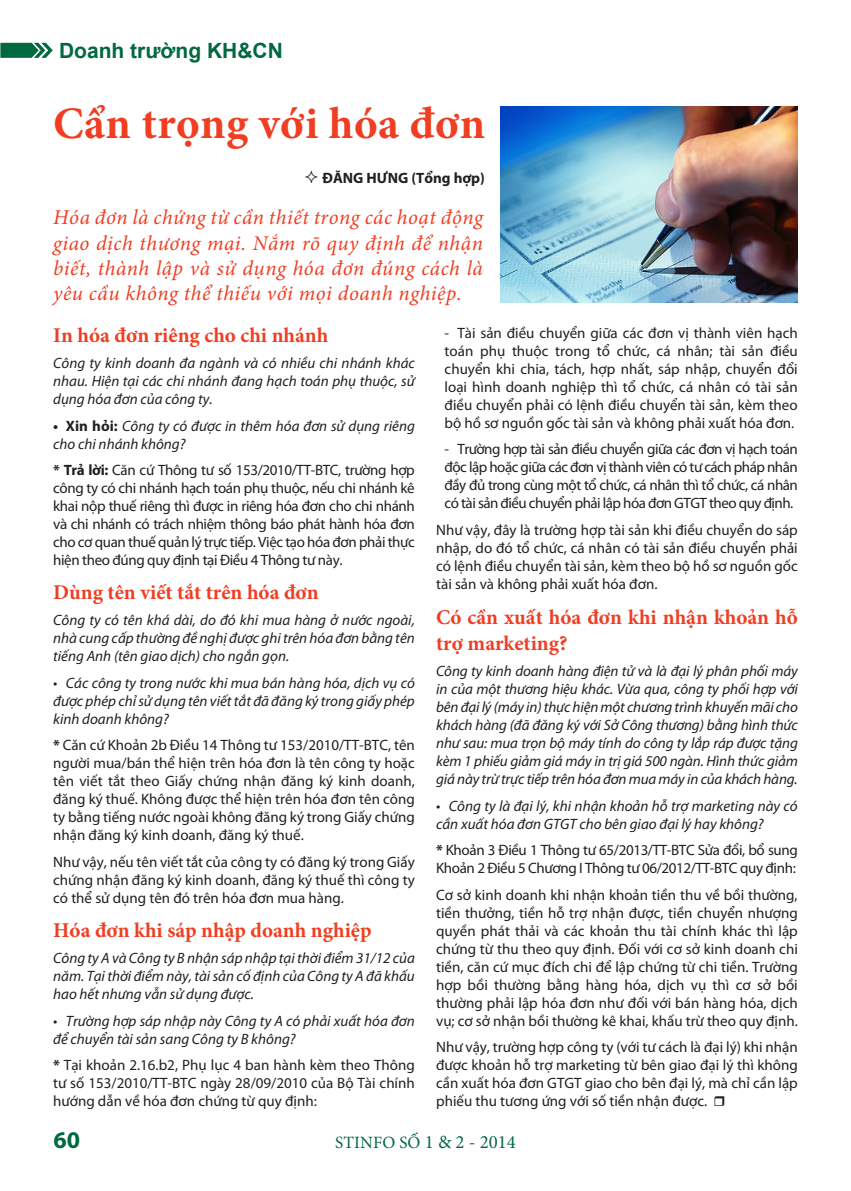
<style>
.page{position:relative;width:851px;height:1191px;background:#fff}
.page>*{position:absolute;margin:0;border:0;box-sizing:border-box;transform-origin:0 0}
.t1{font:700 45px "Minion Pro";letter-spacing:.01em;color:#ef3e22}
.t2{font:700 24px "Myriad Pro";color:#00693f}
.t3{font:italic 21px/25.2px "Minion Pro";letter-spacing:.025em;color:#ef3e22;text-align:justify}
.t4{font:700 21px/25.2px "Minion Pro";color:#ef3e22}
.t5{font:700 21px "Arial";color:#00693f}
.t6{font:17.25px "Minion Pro";letter-spacing:.01em;color:#00693f}
.t7{font:15px/18px "Myriad Pro";color:#231f20;text-align:justify}
.t8{font:italic 15px/18px "Myriad Pro";color:#231f20;text-align:justify}
.t9{font:15px/18px "Myriad Pro";letter-spacing:-.025em;color:#231f20}
.Tacgia{font:700 15px "Myriad Pro";color:#231f20}
.s1{font-weight:700;font-style:normal}
.s2{font-weight:700}
.s3{font-size:18.75px}
</style>
<div class="page">
<svg style="left:0;top:43px;width:53px;height:15px"></svg>
<img style="left:500px;top:107px;width:297px;height:195px">
<h3 class="t5" style="left:59px;top:37px;width:225px">Doanh trường KH&amp;CN</h3>
<p class="t1" style="left:53px;top:92px;width:433px">Cẩn trọng với hóa đơn</p>
<p class="Tacgia" style="left:322px;top:168px;width:164px">ĐĂNG HƯNG (Tổng hợp)</p>
<p class="t3" style="left:53px;top:205px;width:431px">Hóa đơn là chứng từ cần thiết trong các hoạt động giao dịch thương mại. Nắm rõ quy định để nhận biết, thành lập và sử dụng hóa đơn đúng cách là yêu cầu không thể thiếu với mọi doanh nghiệp.</p>
<p class="t4" style="left:53px;top:322px;width:277px">In hóa đơn riêng cho chi nhánh</p>
<p class="t8" style="left:53px;top:354px;width:363px">Công ty kinh doanh đa ngành và có nhiều chi nhánh khác nhau. Hiện tại các chi nhánh đang hạch toán phụ thuộc, sử dụng hóa đơn của công ty.</p>
<p class="t8" style="left:53px;top:416px;width:363px"><span class="s1">• Xin hỏi:</span> Công ty có được in thêm hóa đơn sử dụng riêng cho chi nhánh không?</p>
<p class="t7" style="left:53px;top:461px;width:363px"><span class="s2">* Trả lời:</span> Căn cứ Thông tư số 153/2010/TT-BTC, trường hợp công ty có chi nhánh hạch toán phụ thuộc, nếu chi nhánh kê khai nộp thuế riêng thì được in riêng hóa đơn cho chi nhánh và chi nhánh có trách nhiệm thông báo phát hành hóa đơn cho cơ quan thuế quản lý trực tiếp. Việc tạo hóa đơn phải thực hiện theo đúng quy định tại Điều 4 Thông tư này.</p>
<p class="t4" style="left:53px;top:579px;width:267px">Dùng tên viết tắt trên hóa đơn</p>
<p class="t8" style="left:53px;top:611px;width:363px">Công ty có tên khá dài, do đó khi mua hàng ở nước ngoài, nhà cung cấp thường đề nghị được ghi trên hóa đơn bằng tên tiếng Anh (tên giao dịch) cho ngắn gọn.</p>
<p class="t8" style="left:53px;top:673px;width:363px">• Các công ty trong nước khi mua bán hàng hóa, dịch vụ có được phép chỉ sử dụng tên viết tắt đã đăng ký trong giấy phép kinh doanh không?</p>
<p class="t7" style="left:53px;top:736px;width:363px"><span class="s2">*</span> Căn cứ Khoản 2b Điều 14 Thông tư 153/2010/TT-BTC, tên người mua/bán thể hiện trên hóa đơn là tên công ty hoặc tên viết tắt theo Giấy chứng nhận đăng ký kinh doanh, đăng ký thuế. Không được thể hiện trên hóa đơn tên công ty bằng tiếng nước ngoài không đăng ký trong Giấy chứng nhận đăng ký kinh doanh, đăng ký thuế.</p>
<p class="t7" style="left:53px;top:852px;width:363px">Như vậy, nếu tên viết tắt của công ty có đăng ký trong Giấy chứng nhận đăng ký kinh doanh, đăng ký thuế thì công ty có thể sử dụng tên đó trên hóa đơn mua hàng.</p>
<p class="t4" style="left:53px;top:917px;width:320px">Hóa đơn khi sáp nhập doanh nghiệp</p>
<p class="t8" style="left:53px;top:949px;width:363px">Công ty A và Công ty B nhận sáp nhập tại thời điểm 31/12 của năm. Tại thời điểm này, tài sản cố định của Công ty A đã khấu hao hết nhưng vẫn sử dụng được.</p>
<p class="t8" style="left:53px;top:1011px;width:363px">• Trường hợp sáp nhập này Công ty A có phải xuất hóa đơn để chuyển tài sản sang Công ty B không?</p>
<p class="t7" style="left:53px;top:1056px;width:363px"><span class="s2">*</span> Tại khoản 2.16.b2, Phụ lục 4 ban hành kèm theo Thông tư số 153/2010/TT-BTC ngày 28/09/2010 của Bộ Tài chính hướng dẫn về hóa đơn chứng từ quy định:</p>
<p class="t7" style="left:444px;top:323px;width:354px">- Tài sản điều chuyển giữa các đơn vị thành viên hạch toán phụ thuộc trong tổ chức, cá nhân; tài sản điều chuyển khi chia, tách, hợp nhất, sáp nhập, chuyển đổi loại hình doanh nghiệp thì tổ chức, cá nhân có tài sản điều chuyển phải có lệnh điều chuyển tài sản, kèm theo bộ hồ sơ nguồn gốc tài sản và không phải xuất hóa đơn.</p>
<p class="t7" style="left:444px;top:440px;width:354px">- Trường hợp tài sản điều chuyển giữa các đơn vị hạch toán độc lập hoặc giữa các đơn vị thành viên có tư cách pháp nhân đầy đủ trong cùng một tổ chức, cá nhân thì tổ chức, cá nhân có tài sản điều chuyển phải lập hóa đơn GTGT theo quy định.</p>
<p class="t7" style="left:436px;top:520px;width:363px">Như vậy, đây là trường hợp tài sản khi điều chuyển do sáp nhập, do đó tổ chức, cá nhân có tài sản điều chuyển phải có lệnh điều chuyển tài sản, kèm theo bộ hồ sơ nguồn gốc tài sản và không phải xuất hóa đơn.</p>
<p class="t4" style="left:436px;top:605px;width:363px">Có cần xuất hóa đơn khi nhận khoản hỗ trợ marketing?</p>
<p class="t8" style="left:436px;top:662px;width:363px">Công ty kinh doanh hàng điện tử và là đại lý phân phối máy in của một thương hiệu khác. Vừa qua, công ty phối hợp với bên đại lý (máy in) thực hiện một chương trình khuyến mãi cho khách hàng (đã đăng ký với Sở Công thương) bằng hình thức như sau: mua trọn bộ máy tính do công ty lắp ráp được tặng kèm 1 phiếu giảm giá máy in trị giá 500 ngàn. Hình thức giảm giá này trừ trực tiếp trên hóa đơn mua máy in của khách hàng.</p>
<p class="t8" style="left:436px;top:796px;width:363px">• Công ty là đại lý, khi nhận khoản hỗ trợ marketing này có cần xuất hóa đơn GTGT cho bên giao đại lý hay không?</p>
<p class="t9" style="left:436px;top:841px;width:363px"><span class="s2">*</span> Khoản 3 Điều 1 Thông tư 65/2013/TT-BTC Sửa đổi, bổ sung<br>Khoản 2 Điều 5 Chương I Thông tư 06/2012/TT-BTC quy định:</p>
<p class="t7" style="left:436px;top:885px;width:363px">Cơ sở kinh doanh khi nhận khoản tiền thu về bồi thường, tiền thưởng, tiền hỗ trợ nhận được, tiền chuyển nhượng quyền phát thải và các khoản thu tài chính khác thì lập chứng từ thu theo quy định. Đối với cơ sở kinh doanh chi tiền, căn cứ mục đích chi để lập chứng từ chi tiền. Trường hợp bồi thường bằng hàng hóa, dịch vụ thì cơ sở bồi thường phải lập hóa đơn như đối với bán hàng hóa, dịch vụ; cơ sở nhận bồi thường kê khai, khấu trừ theo quy định.</p>
<p class="t7" style="left:436px;top:1038px;width:363px">Như vậy, trường hợp công ty (với tư cách là đại lý) khi nhận được khoản hỗ trợ marketing từ bên giao đại lý thì không cần xuất hóa đơn GTGT giao cho bên đại lý, mà chỉ cần lập phiếu thu tương ứng với số tiền nhận được.</p>
<p class="t2" style="left:53px;top:1124px;width:28px">60</p>
<p class="t6" style="left:335px;top:1131px;width:182px">STINFO SỐ <span class="s3">1 &amp; 2 - 2014</span></p>
</div>
